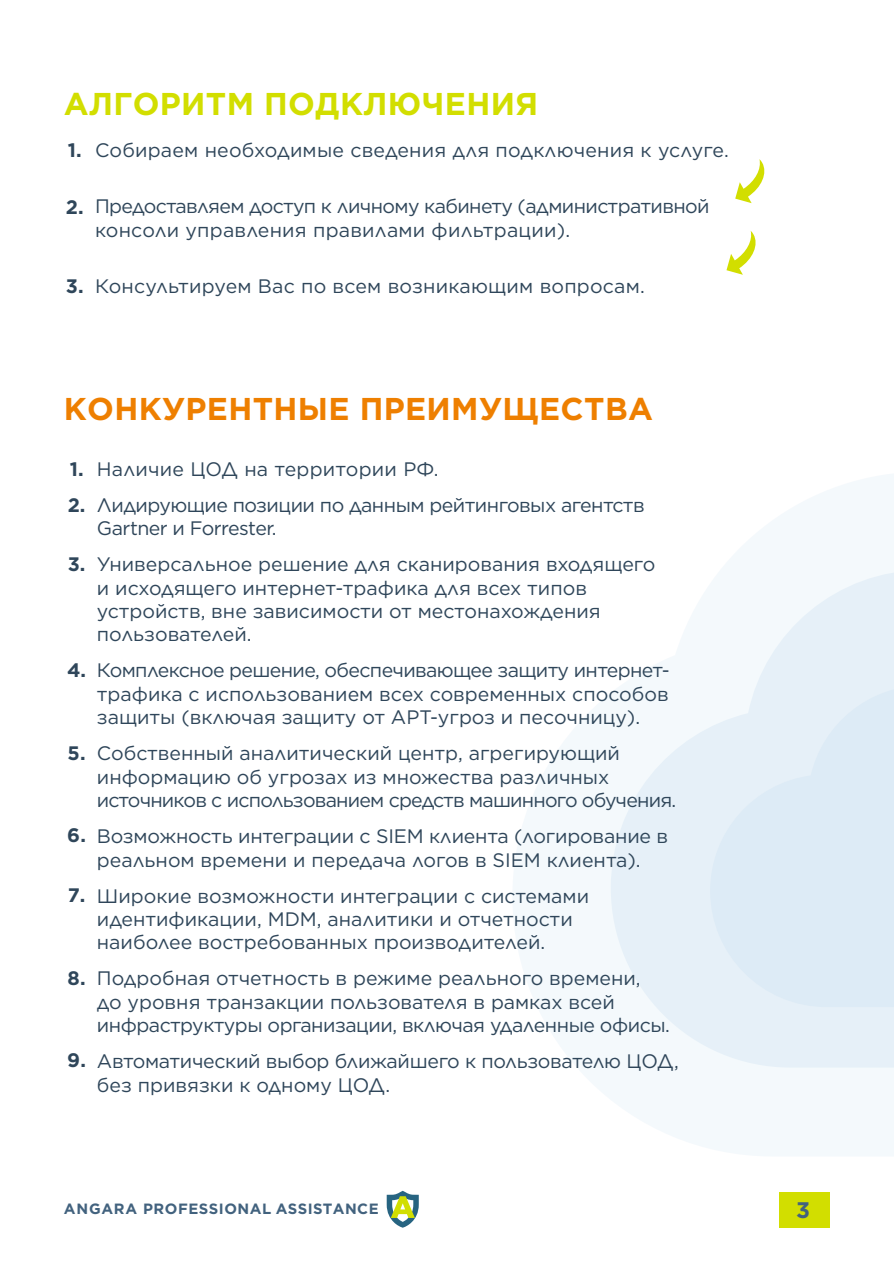
<style>
.page{position:relative;width:894px;height:1264px;background:#fff}
.page>*{position:absolute;margin:0;border:0;box-sizing:border-box;transform-origin:0 0}
.t1{font:700 31.5px "Gotham Pro";letter-spacing:.01em;color:#ee7f00}
.t2{font:700 31.5px "Gotham Pro";letter-spacing:.01em;color:#d2de00}
.t3{font:700 22.5px "Gotham Pro";color:#42627e}
.t4{font:19.5px/23.4px "Gotham";color:#2f465a}
.t5{font:19.5px/23.4px "Gotham";letter-spacing:-.03em;color:#2f465a}
.t6{font:19.5px/36px "Gotham";letter-spacing:-.025em;color:#2f465a}
.t7{font:700 19.5px/36px "Gotham Pro";color:#2f465a}
.t8{font:700 14.85px "Gotham Pro";letter-spacing:.035em;color:#42627e}
</style>
<div class="page">
<svg style="left:513px;top:474px;width:380px;height:682px;fill:#f4f9fc"></svg>
<svg style="left:610px;top:570px;width:283px;height:497px;fill:#e6f0f8"></svg>
<svg style="left:710px;top:685px;width:183px;height:322px;background:#e0ecf6"></svg>
<svg style="left:386px;top:1190px;width:32px;height:37px"></svg>
<div style="left:779px;top:1192px;width:50px;height:35px;background:#d2de00"></div>
<svg style="left:735px;top:159px;width:30px;height:44px"></svg>
<svg style="left:726px;top:231px;width:30px;height:44px"></svg>
<h1 class="t2" style="left:64px;top:85px;width:475px">АЛГОРИТМ ПОДКЛЮЧЕНИЯ</h1>
<p class="t7" style="left:68px;top:131px;width:15px">1.</p>
<p class="t4" style="left:95px;top:138px;width:635px">Собираем необходимые сведения для подключения к услуге.</p>
<p class="t5" style="left:95px;top:194px;width:616px">Предоставляем доступ к личному кабинету (административной консоли управления правилами фильтрации).</p>
<p class="t4" style="left:95px;top:274px;width:551px">Консультируем Вас по всем возникающим вопросам.</p>
<p class="t7" style="left:66px;top:188px;width:19px">2.</p>
<p class="t7" style="left:66px;top:268px;width:19px">3.</p>
<h1 class="t1" style="left:64px;top:390px;width:590px">КОНКУРЕНТНЫЕ ПРЕИМУЩЕСТВА</h1>
<p class="t7" style="left:68px;top:450px;width:19px">1.<br>2.</p>
<p class="t6" style="left:97px;top:450px;width:549px">Наличие ЦОД на территории РФ.<br>Лидирующие позиции по данным рейтинговых агентств</p>
<p class="t4" style="left:97px;top:510px;width:560px;line-height:36px">Gartner и Forrester.<br>Универсальное решение для сканирования входящего</p>
<p class="t4" style="left:97px;top:575px;width:505px">и исходящего интернет-трафика для всех типов устройств, вне зависимости от местонахождения пользователей.</p>
<p class="t4" style="left:97px;top:658px;width:574px;text-align:justify">Комплексное решение, обеспечивающее защиту интернет&shy;трафика с использованием всех современных способов защиты (включая защиту от APT-угроз и песочницу).</p>
<p class="t4" style="left:97px;top:741px;width:580px">Собственный аналитический центр, агрегирующий информацию об угрозах из множества различных источников с использованием средств машинного обучения.</p>
<p class="t4" style="left:97px;top:824px;width:572px">Возможность интеграции с SIEM клиента (логирование в реальном времени и передача логов в SIEM клиента).</p>
<p class="t4" style="left:97px;top:883px;width:493px">Широкие возможности интеграции с системами идентификации, MDM, аналитики и отчетности наиболее востребованных производителей.</p>
<p class="t4" style="left:97px;top:966px;width:574px">Подробная отчетность в режиме реального времени, до уровня транзакции пользователя в рамках всей инфраструктуры организации, включая удаленные офисы.</p>
<p class="t4" style="left:97px;top:1049px;width:583px">Автоматический выбор ближайшего к пользователю ЦОД, без привязки к одному ЦОД.</p>
<p class="t7" style="left:68px;top:545px;width:19px">3.</p>
<p class="t7" style="left:67px;top:651px;width:21px">4.</p>
<p class="t7" style="left:68px;top:734px;width:19px">5.</p>
<p class="t7" style="left:67px;top:816px;width:20px">6.</p>
<p class="t7" style="left:68px;top:876px;width:19px">7.</p>
<p class="t7" style="left:68px;top:959px;width:19px">8.</p>
<p class="t7" style="left:67px;top:1041px;width:20px">9.</p>
<p class="t8" style="left:64px;top:1200px;width:316px">ANGARA PROFESSIONAL ASSISTANCE</p>
<p class="t3" style="left:796px;top:1197px;width:15px">3</p>
</div>
